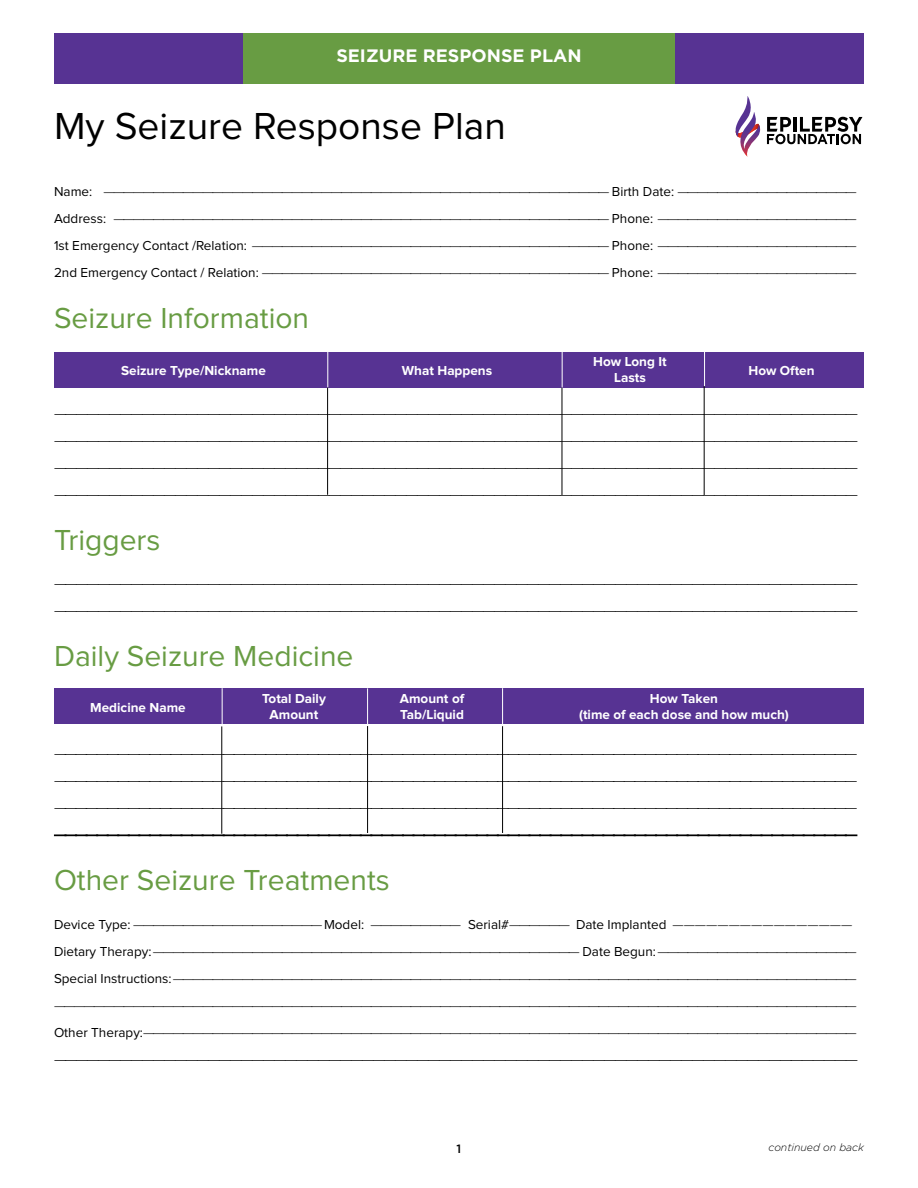
<style>
.page{position:relative;width:918px;height:1188px;background:#fff}
.page>*{position:absolute;margin:0;border:0;box-sizing:border-box;transform-origin:0 0}
.t1{font:39px "Proxima Nova";color:#000}
.t2{font:30px "Proxima Nova";color:#689c43}
.t3{font:700 18px "Gotham";color:#fff}
.t4{font:300 15px/27px "Proxima Nova";color:#000;text-align:justify}
.t5{font:300 13.5px/27px "Proxima Nova";color:#000;text-align:justify}
.t6{font:700 13.5px "Proxima Nova";color:#fff}
.t7{font:500 12px "Gotham";color:#000}
.t8{font:italic 300 10.5px "Gotham";color:#000}
.s1{font-weight:400}
</style>
<div class="page">
<div style="left:54px;top:34px;width:810px;height:50px;background:#573393"></div>
<div style="left:243px;top:34px;width:432px;height:50px;background:#689c43"></div>
<div style="left:54px;top:352px;width:810px;height:36px;background:#573393"></div>
<div style="left:54px;top:688px;width:810px;height:36px;background:#573393"></div>
<svg style="left:767px;top:117px;width:95px;height:27px"></svg>
<svg style="left:735px;top:97px;width:26px;height:60px"></svg>
<hr style="left:327px;top:388px;width:1px;height:107px;background:#000">
<hr style="left:327px;top:352px;width:1px;height:35px;background:#fff">
<hr style="left:562px;top:388px;width:1px;height:107px;background:#000">
<hr style="left:562px;top:351px;width:1px;height:37px;background:#fff">
<hr style="left:704px;top:386px;width:1px;height:109px;background:#000">
<hr style="left:704px;top:351px;width:1px;height:35px;background:#fff">
<hr style="left:221px;top:726px;width:1px;height:108px;background:#000">
<hr style="left:222px;top:688px;width:1px;height:38px;background:#fff">
<hr style="left:367px;top:726px;width:1px;height:107px;background:#000">
<hr style="left:367px;top:688px;width:1px;height:38px;background:#fff">
<hr style="left:502px;top:726px;width:1px;height:107px;background:#000">
<hr style="left:502px;top:688px;width:1px;height:38px;background:#fff">
<svg style="left:54px;top:835px;width:803px;height:1px"></svg>
<h3 class="t3" style="left:336px;top:44px;width:247px">SEIZURE RESPONSE PLAN</h3>
<h1 class="t1" style="left:54px;top:108px;width:453px">My Seizure Response Plan</h1>
<p class="t5" style="left:54px;top:179px;width:804px"><span class="s1">Name:</span> ——————————————————————————————————————————————————— <span class="s1">Birth Date:</span> —————————————————— <span class="s1">Address:</span> —————————————————————————————————————————————————— <span class="s1">Phone:</span> ———————————————————— <span class="s1">1st Emergency Contact /Relation:</span> ———————————————————————————————————— <span class="s1">Phone:</span> ———————————————————— <span class="s1">2nd Emergency Contact / Relation:</span> ——————————————————————————————————— <span class="s1">Phone:</span> ————————————————————</p>
<h2 class="t2" style="left:54px;top:304px;width:257px">Seizure Information</h2>
<p class="t6" style="left:121px;top:364px;width:146px">Seizure Type/Nickname</p>
<p class="t6" style="left:402px;top:364px;width:92px">What Happens</p>
<p class="t6" style="left:593px;top:355px;width:75px">How Long It</p>
<p class="t6" style="left:748px;top:364px;width:68px">How Often</p>
<p class="t6" style="left:614px;top:371px;width:33px">Lasts</p>
<p class="t4" style="left:54px;top:400px;width:806px">————————————————————————————————————————————————————————————————————————— ————————————————————————————————————————————————————————————————————————— ————————————————————————————————————————————————————————————————————————— —————————————————————————————————————————————————————————————————————————</p>
<h2 class="t2" style="left:54px;top:526px;width:108px">Triggers</h2>
<p class="t4" style="left:54px;top:570px;width:806px">————————————————————————————————————————————————————————————————————————— —————————————————————————————————————————————————————————————————————————</p>
<h2 class="t2" style="left:54px;top:642px;width:301px">Daily Seizure Medicine</h2>
<p class="t6" style="left:90px;top:701px;width:97px">Medicine Name</p>
<p class="t6" style="left:262px;top:692px;width:65px">Total Daily</p>
<p class="t6" style="left:400px;top:692px;width:66px">Amount of</p>
<p class="t6" style="left:650px;top:692px;width:70px">How Taken</p>
<p class="t6" style="left:270px;top:708px;width:50px">Amount</p>
<p class="t6" style="left:400px;top:708px;width:65px">Tab/Liquid</p>
<p class="t6" style="left:579px;top:708px;width:211px">(time of each dose and how much)</p>
<p class="t4" style="left:54px;top:740px;width:805px">———————————————————————————————————————————————————————————————————————————— ———————————————————————————————————————————————————————————————————————————— ————————————————————————————————————————————————————————————————————————————</p>
<h2 class="t2" style="left:54px;top:866px;width:337px">Other Seizure Treatments</h2>
<p class="t5" style="left:54px;top:912px;width:804px;text-align:left"><span class="s1">Device Type:</span> ———————————————————<span class="s1">Model:</span> ————————— <span class="s1">Serial#</span>—————— <span class="s1">Date Implanted</span> ———————————————— <span class="s1">Dietary Therapy:</span> ——————————————————————————————————————————— <span class="s1">Date Begun:</span> ———————————————————— <span class="s1">Special Instructions:</span> ————————————————————————————————————————————————————————————————————— ————————————————————————————————————————————————————————————————————————————————— <span class="s1">Other Therapy:</span>————————————————————————————————————————————————————————————————————————</p>
<p class="t4" style="left:54px;top:1046px;width:806px">—————————————————————————————————————————————————————————————————————————</p>
<p class="t7" style="left:457px;top:1141px;width:6px">1</p>
<p class="t8" style="left:769px;top:1141px;width:97px">continued on back</p>
</div>
